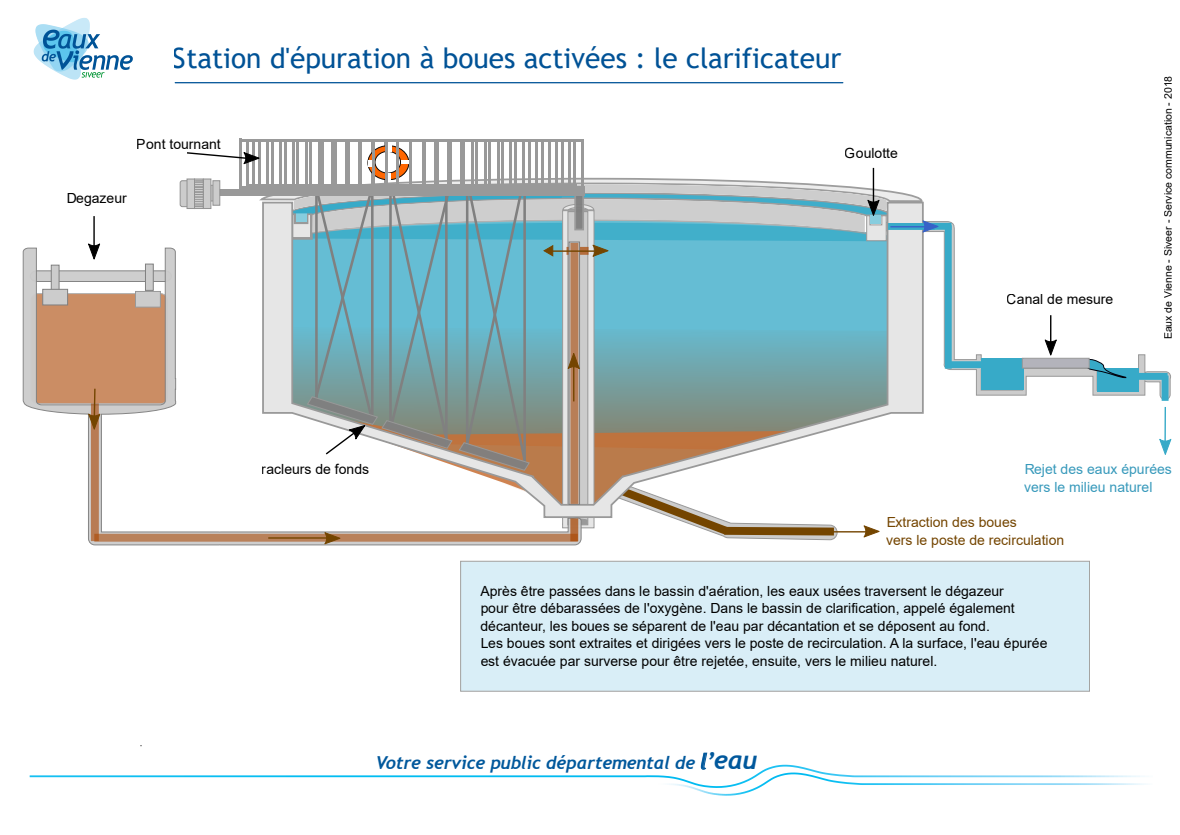
<style>
.page{position:relative;width:1180px;height:835px;background:#fff}
.page>*{position:absolute;margin:0;border:0;box-sizing:border-box;transform-origin:0 0}
.t1{font:28px "Trebuchet MS";color:#005296}
.t2{font:italic 700 17.85px "Trebuchet";letter-spacing:-.01em;color:#01589c}
.t3{font:14px/17.5px "Arial";color:#000}
.t4{font:14px/17.5px "Arial";color:#744500}
.t5{font:14px/17.5px "Arial";color:#3799bb}
.t6{font:10.5px "Arial";color:#000}
.s1{font-size:21.8px}
.s2{font-size:25.76px}
</style>
<div class="page">
<img style="left:33px;top:18px;width:100px;height:62px">
<hr style="left:175px;top:82px;width:668px;height:1px;background:#005397">
<svg style="left:940px;top:221px;width:231px;height:179px"></svg>
<div style="left:903px;top:223px;width:48px;height:7px;background:#37aac8"></div>
<div style="left:945px;top:225px;width:6px;height:143px;background:#37aac8"></div>
<div style="left:946px;top:361px;width:64px;height:7px;background:#37aac8"></div>
<div style="left:1161px;top:375px;width:7px;height:26px;background:#37aac8"></div>
<div style="left:1114px;top:373px;width:53px;height:7px;background:#37aac8"></div>
<div style="left:1097px;top:368px;width:41px;height:23px;background:#37aac8"></div>
<div style="left:981px;top:358px;width:42px;height:31px;background:#37aac8"></div>
<svg style="left:1070px;top:357px;width:62px;height:21px"></svg>
<div style="left:1022px;top:358px;width:67px;height:10px;background:#b3b3bb;border:1px solid #999"></div>
<hr style="left:239px;top:139px;width:345px;height:2px;background:#999">
<hr style="left:239px;top:139px;width:3px;height:47px;background:#999">
<hr style="left:239px;top:186px;width:345px;height:2px;background:#999">
<hr style="left:253px;top:139px;width:2px;height:47px;background:#999">
<hr style="left:266px;top:139px;width:2px;height:48px;background:#999">
<hr style="left:279px;top:139px;width:2px;height:48px;background:#999">
<hr style="left:292px;top:139px;width:3px;height:47px;background:#999">
<hr style="left:306px;top:139px;width:2px;height:48px;background:#999">
<hr style="left:318px;top:139px;width:3px;height:47px;background:#999">
<hr style="left:332px;top:140px;width:2px;height:47px;background:#999">
<hr style="left:345px;top:140px;width:2px;height:47px;background:#999">
<hr style="left:358px;top:140px;width:2px;height:47px;background:#999">
<hr style="left:371px;top:140px;width:3px;height:47px;background:#999">
<hr style="left:409px;top:141px;width:3px;height:47px;background:#999">
<hr style="left:423px;top:141px;width:2px;height:47px;background:#999">
<hr style="left:436px;top:141px;width:2px;height:47px;background:#999">
<hr style="left:449px;top:141px;width:3px;height:47px;background:#999">
<hr style="left:462px;top:141px;width:3px;height:47px;background:#999">
<hr style="left:475px;top:140px;width:2px;height:47px;background:#999">
<hr style="left:488px;top:141px;width:2px;height:47px;background:#999">
<hr style="left:501px;top:141px;width:3px;height:47px;background:#999">
<hr style="left:514px;top:141px;width:3px;height:47px;background:#999">
<hr style="left:528px;top:141px;width:2px;height:47px;background:#999">
<hr style="left:541px;top:141px;width:2px;height:47px;background:#999">
<hr style="left:555px;top:139px;width:2px;height:47px;background:#999">
<hr style="left:568px;top:140px;width:2px;height:47px;background:#999">
<hr style="left:581px;top:140px;width:3px;height:47px;background:#999">
<div style="left:217px;top:189px;width:368px;height:7px;background:#999"></div>
<svg style="left:368px;top:146px;width:41px;height:34px"></svg>
<div style="left:368px;top:146px;width:41px;height:34px;border:1px solid #000;border-radius:50%"></div>
<div style="left:375px;top:151px;width:25px;height:22px;background:#fff;border-radius:50%"></div>
<div style="left:375px;top:151px;width:25px;height:22px;border:1px solid #000;border-radius:50%"></div>
<svg style="left:387px;top:145px;width:4px;height:6px"></svg>
<svg style="left:401px;top:160px;width:8px;height:4px"></svg>
<div style="left:368px;top:160px;width:6px;height:7px;background:#fff"></div>
<hr style="left:246px;top:139px;width:330px;height:3px;background:#999">
<hr style="left:246px;top:139px;width:2px;height:45px;background:#999">
<hr style="left:246px;top:184px;width:330px;height:3px;background:#999">
<hr style="left:259px;top:140px;width:2px;height:45px;background:#999">
<hr style="left:271px;top:140px;width:3px;height:45px;background:#999">
<hr style="left:284px;top:140px;width:2px;height:45px;background:#999">
<hr style="left:297px;top:140px;width:2px;height:45px;background:#999">
<hr style="left:309px;top:140px;width:3px;height:45px;background:#999">
<hr style="left:322px;top:140px;width:2px;height:45px;background:#999">
<hr style="left:334px;top:140px;width:3px;height:45px;background:#999">
<hr style="left:347px;top:140px;width:2px;height:46px;background:#999">
<hr style="left:360px;top:140px;width:2px;height:46px;background:#999">
<hr style="left:372px;top:140px;width:3px;height:45px;background:#999">
<hr style="left:385px;top:140px;width:2px;height:46px;background:#999">
<hr style="left:396px;top:141px;width:3px;height:45px;background:#999">
<hr style="left:422px;top:141px;width:2px;height:46px;background:#999">
<hr style="left:434px;top:141px;width:3px;height:46px;background:#999">
<hr style="left:447px;top:141px;width:2px;height:45px;background:#999">
<hr style="left:460px;top:141px;width:2px;height:46px;background:#999">
<hr style="left:472px;top:141px;width:2px;height:45px;background:#999">
<hr style="left:484px;top:141px;width:3px;height:46px;background:#999">
<hr style="left:497px;top:141px;width:2px;height:46px;background:#999">
<hr style="left:510px;top:141px;width:2px;height:46px;background:#999">
<hr style="left:522px;top:141px;width:3px;height:45px;background:#999">
<hr style="left:535px;top:141px;width:2px;height:46px;background:#999">
<hr style="left:548px;top:140px;width:2px;height:45px;background:#999">
<hr style="left:561px;top:140px;width:2px;height:45px;background:#999">
<hr style="left:574px;top:140px;width:2px;height:46px;background:#999">
<div style="left:185px;top:185px;width:31px;height:16px;background:#afafaf;border:1px solid #929292"></div>
<div style="left:213px;top:181px;width:7px;height:24px;background:#ccc;border:1px solid #929292"></div>
<svg style="left:180px;top:181px;width:11px;height:26px"></svg>
<div style="left:180px;top:181px;width:11px;height:26px;border:1px solid #929292;border-radius:2px"></div>
<div style="left:203px;top:179px;width:8px;height:29px;background:#ccc;border:1px solid #929292"></div>
<svg style="left:194px;top:179px;width:9px;height:29px"></svg>
<div style="left:187px;top:179px;width:7px;height:29px;background:#ccc;border:1px solid #929292"></div>
<svg style="left:195px;top:180px;width:9px;height:27px"></svg>
<svg style="left:23px;top:248px;width:236px;height:297px"></svg>
<div style="left:51px;top:265px;width:8px;height:27px;background:#ccc;border:1px solid #808080"></div>
<div style="left:145px;top:263px;width:9px;height:28px;background:#ccc;border:1px solid #808080"></div>
<div style="left:42px;top:289px;width:26px;height:16px;background:#ccc;border:1px solid #808080"></div>
<div style="left:135px;top:291px;width:26px;height:16px;background:#ccc;border:1px solid #999"></div>
<div style="left:94px;top:533px;width:484px;height:8px;background:#b9815a"></div>
<div style="left:91px;top:403px;width:8px;height:138px;background:#b87c54"></div>
<svg style="left:87px;top:243px;width:14px;height:18px"></svg>
<div style="left:460px;top:560px;width:630px;height:131px;background:#d9eef7;border:1px solid #82807e"></div>
<svg style="left:29px;top:752px;width:1117px;height:44px"></svg>
<hr style="left:93px;top:216px;width:2px;height:35px;background:#000">
<svg style="left:187px;top:151px;width:73px;height:14px"></svg>
<svg style="left:259px;top:173px;width:681px;height:372px"></svg>
<hr style="left:872px;top:168px;width:2px;height:36px;background:#000">
<svg style="left:1043px;top:315px;width:14px;height:42px"></svg>
<svg style="left:1159px;top:406px;width:13px;height:49px"></svg>
<hr style="left:826px;top:531px;width:45px;height:1px;background:#744500">
<hr style="left:890px;top:226px;width:35px;height:1px;background:#3761c8">
<hr style="left:550px;top:250px;width:45px;height:2px;background:#744500">
<hr style="left:573px;top:365px;width:1px;height:36px;background:#744500">
<svg style="left:87px;top:387px;width:14px;height:44px"></svg>
<hr style="left:268px;top:537px;width:64px;height:1px;background:#744500">
<h1 class="t1" style="left:173px;top:40px;width:670px">Station d'épuration à boues activées : le clarificateur</h1>
<p class="t3" style="left:137px;top:135px;width:86px">Pont tournant</p>
<p class="t3" style="left:66px;top:189px;width:62px">Degazeur</p>
<p class="t3" style="left:845px;top:144px;width:54px">Goulotte</p>
<p class="t3" style="left:1007px;top:290px;width:108px">Canal de mesure</p>
<p class="t6" style="left:1160px;top:339px;width:265px;rotate:-90deg">Eaux de Vienne - Siveer - Service communication - 2018</p>
<p class="t3" style="left:262px;top:460px;width:109px">racleurs de fonds</p>
<p class="t5" style="left:1024px;top:460px;width:149px">Rejet des eaux épurées vers le milieu naturel</p>
<p class="t4" style="left:886px;top:513px;width:180px">Extraction des boues<br>vers le poste de recirculation</p>
<p class="t3" style="left:480px;top:582px;width:568px">Après être passées dans le bassin d'aération, les eaux usées traversent le dégazeur<br>pour être débarassées de l'oxygène. Dans le bassin de clarification, appelé également décanteur, les boues se séparent de l'eau par décantation et se déposent au fond.<br>Les boues sont extraites et dirigées vers le poste de recirculation. A la surface, l'eau épurée est évacuée par surverse pour être rejetée, ensuite, vers le milieu naturel.</p>
<p class="t2" style="left:375px;top:751px;width:383px">Votre service public départemental de <span class="s1">l</span><span class="s2">’eau</span></p>
</div>
